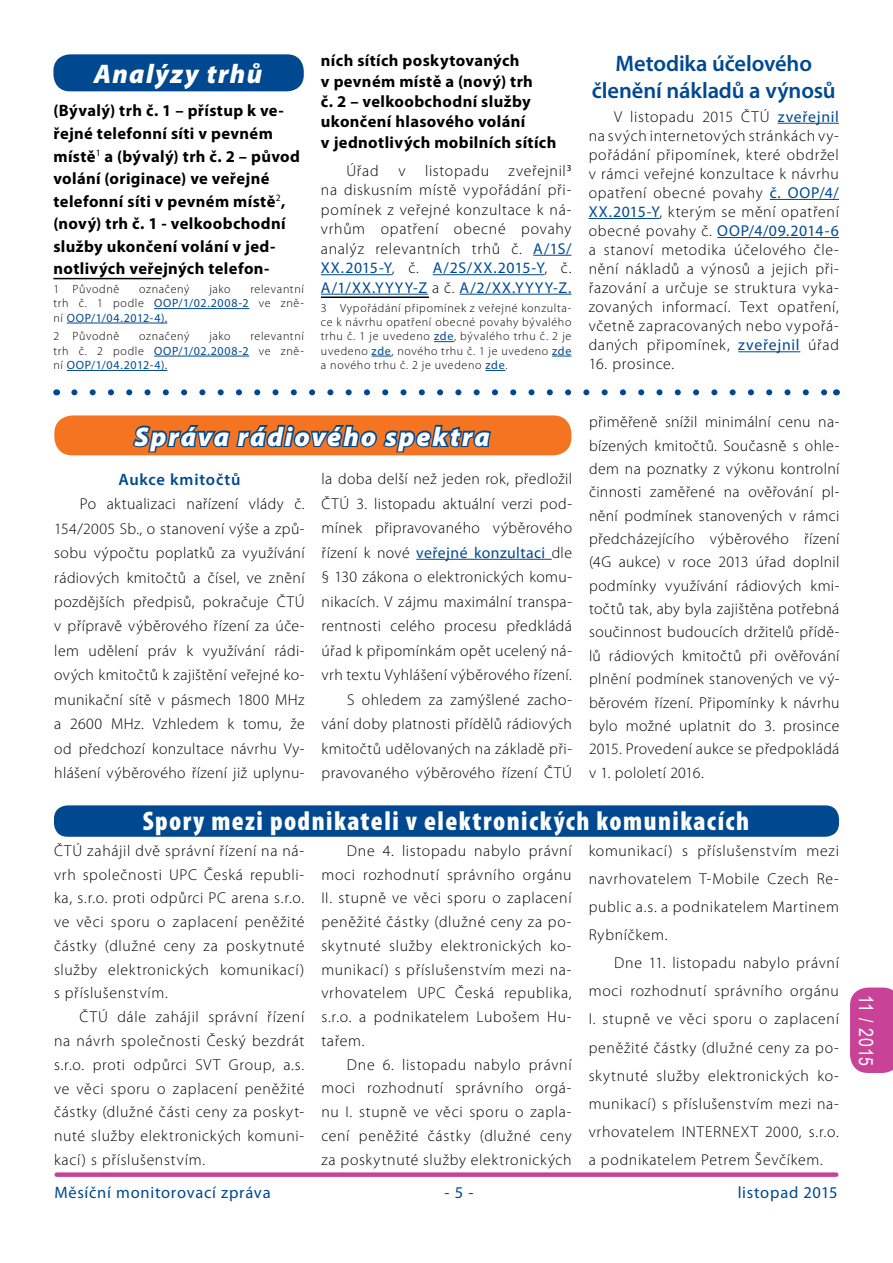
<style>
.page{position:relative;width:893px;height:1263px;background:#fff}
.page>*{position:absolute;margin:0;border:0;box-sizing:border-box;transform-origin:0 0}
.t1{font:900 condensed 27px "Myriad Pro";letter-spacing:.055em;color:#fff}
.t2{font:italic 900 27px "Myriad Pro";letter-spacing:.065em;color:#fff}
.t3{font:600 22.5px/27.2px "Myriad Pro";letter-spacing:-.005em;color:#004990;text-align:center}
.t4{font:19.5px "Arial Narrow";letter-spacing:.015em;color:#fff}
.t5{font:700 16.5px/22.5px "Myriad Pro";letter-spacing:.02em;color:#000}
.t6{font:16.5px "Myriad Pro";letter-spacing:.045em;color:#004990}
.t7{font:600 16.5px "Myriad Pro";letter-spacing:.045em;color:#004990}
.t8{font:300 15.75px/23.7px "Myriad Pro";letter-spacing:.035em;color:#000;text-align:justify}
.t9{font:300 12px/14.4px "Myriad Pro";letter-spacing:.055em;color:#000;text-align:justify}
.t10{font:12px/14.4px "Myriad Pro";letter-spacing:.055em;color:#004990;text-align:justify}
.s1{font-weight:400;color:#004990}
.s2{font-weight:300;color:#000}
</style>
<div class="page">
<div style="left:57px;top:1172px;width:779px;height:5px;background:#c84398"></div>
<hr style="left:53px;top:278px;width:108px;height:1px;background:#000">
<hr style="left:154px;top:308px;width:95px;height:1px;background:#004990">
<hr style="left:67px;top:323px;width:100px;height:1px;background:#004990">
<hr style="left:154px;top:356px;width:95px;height:1px;background:#004990">
<hr style="left:67px;top:370px;width:100px;height:1px;background:#004990">
<hr style="left:533px;top:255px;width:38px;height:1px;background:#004990">
<hr style="left:321px;top:274px;width:71px;height:1px;background:#004990">
<hr style="left:433px;top:274px;width:111px;height:1px;background:#004990">
<hr style="left:321px;top:294px;width:107px;height:1px;background:#004990">
<hr style="left:459px;top:294px;width:112px;height:1px;background:#004990">
<hr style="left:321px;top:296px;width:108px;height:2px;background:#000">
<svg style="left:434px;top:341px;width:20px;height:1px"></svg>
<svg style="left:372px;top:356px;width:19px;height:1px"></svg>
<svg style="left:552px;top:356px;width:19px;height:1px"></svg>
<svg style="left:485px;top:370px;width:20px;height:1px"></svg>
<div style="left:53px;top:54px;width:251px;height:37px;background:#004990;border-radius:16px"></div>
<svg style="left:88px;top:54px;width:178px;height:38px"></svg>
<svg style="left:74px;top:389px;width:753px;height:6px"></svg>
<hr style="left:778px;top:123px;width:61px;height:1px;background:#004990">
<hr style="left:770px;top:199px;width:69px;height:1px;background:#004990">
<hr style="left:589px;top:218px;width:71px;height:1px;background:#004990">
<hr style="left:717px;top:237px;width:122px;height:1px;background:#004990">
<hr style="left:738px;top:351px;width:62px;height:1px;background:#004990">
<hr style="left:416px;top:559px;width:136px;height:1px;background:#004990">
<div style="left:54px;top:415px;width:517px;height:40px;background:#f47421;border-radius:18px"></div>
<svg style="left:130px;top:415px;width:363px;height:38px"></svg>
<div style="left:54px;top:805px;width:785px;height:32px;background:#004990;border-radius:14px"></div>
<div style="left:850px;top:987px;width:43px;height:86px;background:#c84398"></div>
<p class="t5" style="left:321px;top:51px;width:237px;line-height:20.4px">ních sítích poskytovaných<br>v pevném místě a (nový) trh<br>č. 2 – velkoobchodní služby ukončení hlasového volání<br>v jednotlivých mobilních sítích</p>
<p class="t8" style="left:321px;top:161px;width:252px;line-height:19.5px;text-indent:26px">Úřad v listopadu zveřejnil<sup>3 </sup>na diskusním místě vypořádání při&shy;pomínek z veřejné konzultace k ná&shy;vrhům opatření obecné povahy analýz relevantních trhů č. <span class="s1">A/1S/ XX.2015-Y</span>, č. <span class="s1">A/2S/XX.2015-Y</span>, č.<br><span class="s1">A/1/XX.YYYY-Z</span> a č. <span class="s1">A/2/XX.YYYY-Z.</span></p>
<p class="t9" style="left:321px;top:300px;width:252px">3 Vypořádání připomínek z veřejné konzulta&shy;ce k návrhu opatření obecné povahy bývalého trhu č. 1 je uvedeno <span class="s1">zde</span>, bývalého trhu č. 2 je uvedeno <span class="s1">zde</span>, nového trhu č. 1 je uvedeno <span class="s1">zde </span>a nového trhu č. 2 je uvedeno <span class="s1">zde</span>.</p>
<h1 class="t2" style="left:94px;top:56px;width:170px">Analýzy trhů</h1>
<h2 class="t3" style="left:592px;top:50px;width:245px">Metodika účelového členění nákladů a výnosů</h2>
<p class="t8" style="left:589px;top:107px;width:252px;line-height:19px;text-indent:26px">V listopadu 2015 ČTÚ <span class="s1">zveřejnil </span>na svých internetových stránkách vy&shy;pořádání připomínek, které obdržel v rámci veřejné konzultace k návrhu opatření obecné povahy <span class="s1">č. OOP/4/ XX.2015-Y</span>, kterým se mění opatření obecné povahy č. <span class="s1">OOP/4/09.2014-6 </span>a stanoví metodika účelového čle&shy;nění nákladů a výnosů a jejich při&shy;řazování a určuje se struktura vyka&shy;zovaných informací. Text opatření, včetně zapracovaných nebo vypořá&shy;daných připomínek, <span class="s1">zveřejnil</span> úřad</p>
<p class="t8" style="left:589px;top:352px;width:87px">16. prosince.</p>
<p class="t5" style="left:53px;top:100px;width:248px">(Bývalý) trh č. 1 – přístup k ve&shy;řejné telefonní síti v pevném místě<sup>1</sup> a (bývalý) trh č. 2 – původ volání (originace) ve veřejné telefonní síti v pevném místě<sup>2</sup>, (nový) trh č. 1 - velkoobchodní služby ukončení volání v jed&shy;notlivých veřejných telefon-</p>
<p class="t9" style="left:53px;top:282px;width:67px">1 Původně</p>
<p class="t9" style="left:139px;top:282px;width:52px">označený</p>
<p class="t9" style="left:209px;top:282px;width:23px">jako</p>
<p class="t10" style="left:53px;top:282px;width:252px;text-indent:197px"><span class="s2">relevantní trh č. 1 podle</span> OOP/1/02.2008-2 <span class="s2">ve zně&shy;ní</span> OOP/1/04.2012-4).</p>
<p class="t9" style="left:53px;top:329px;width:67px">2 Původně</p>
<p class="t9" style="left:139px;top:329px;width:52px">označený</p>
<p class="t9" style="left:209px;top:329px;width:23px">jako</p>
<p class="t10" style="left:53px;top:329px;width:252px;text-indent:197px"><span class="s2">relevantní trh č. 2 podle</span> OOP/1/02.2008-2 <span class="s2">ve zně&shy;ní</span> OOP/1/04.2012-4).</p>
<h1 class="t2" style="left:135px;top:418px;width:357px">Správa rádiového spektra</h1>
<p class="t7" style="left:118px;top:469px;width:124px">Aukce kmitočtů</p>
<p class="t8" style="left:54px;top:492px;width:252px;line-height:24.5px;text-indent:26px">Po aktualizaci nařízení vlády č.<br>154/2005 Sb., o stanovení výše a způ&shy;sobu výpočtu poplatků za využívání rádiových kmitočtů a čísel, ve znění pozdějších předpisů, pokračuje ČTÚ v přípravě výběrového řízení za úče&shy;lem udělení práv k využívání rádi&shy;ových kmitočtů k zajištění veřejné ko&shy;munikační sítě v pásmech 1800 MHz a 2600 MHz. Vzhledem k tomu, že od předchozí konzultace návrhu Vy&shy;hlášení výběrového řízení již uplynu-</p>
<p class="t8" style="left:322px;top:467px;width:252px;line-height:24.5px;text-align:right">la doba delší než jeden rok, předložil ČTÚ 3. listopadu aktuální verzi pod&shy;mínek připravovaného výběrového řízení k nové <span class="s1">veřejné konzultaci</span> dle § 130 zákona o elektronických komu&shy;nikacích. V zájmu maximální transpa&shy;rentnosti celého procesu předkládá úřad k připomínkám opět ucelený ná&shy;vrh textu Vyhlášení výběrového řízení.<br>S ohledem za zamýšlené zacho&shy;vání doby platnosti přídělů rádiových kmitočtů udělovaných na základě při&shy;pravovaného výběrového řízení ČTÚ</p>
<p class="t8" style="left:589px;top:410px;width:252px">přiměřeně snížil minimální cenu na&shy;bízených kmitočtů. Současně s ohle&shy;dem na poznatky z výkonu kontrolní činnosti zaměřené na ověřování pl&shy;nění podmínek stanovených v rámci předcházejícího výběrového řízení (4G aukce) v roce 2013 úřad doplnil podmínky využívání rádiových kmi&shy;točtů tak, aby byla zajištěna potřebná součinnost budoucích držitelů přídě&shy;lů rádiových kmitočtů při ověřování plnění podmínek stanovených ve vý&shy;běrovém řízení. Připomínky k návrhu bylo možné uplatnit do 3. prosince 2015. Provedení aukce se předpokládá v 1. pololetí 2016.</p>
<h1 class="t1" style="left:143px;top:803px;width:608px">Spory mezi podnikateli v elektronických komunikacích</h1>
<p class="t8" style="left:54px;top:838px;width:252px">ČTÚ zahájil dvě správní řízení na ná&shy;vrh společnosti UPC Česká republi&shy;ka, s.r.o. proti odpůrci PC arena s.r.o. ve věci sporu o zaplacení peněžité částky (dlužné ceny za poskytnuté služby elektronických komunikací) s příslušenstvím.</p>
<p class="t8" style="left:54px;top:1005px;width:252px;text-indent:26px">ČTÚ dále zahájil správní řízení na návrh společnosti Český bezdrát s.r.o. proti odpůrci SVT Group, a.s. ve věci sporu o zaplacení peněžité částky (dlužné části ceny za poskyt&shy;nuté služby elektronických komuni&shy;kací) s příslušenstvím.</p>
<p class="t8" style="left:589px;top:836px;width:252px;line-height:28px">komunikací) s příslušenstvím mezi navrhovatelem T-Mobile Czech Re&shy;public a.s. a podnikatelem Martinem Rybníčkem.</p>
<p class="t8" style="left:589px;top:949px;width:252px;line-height:28px;text-indent:26px">Dne 11. listopadu nabylo právní moci rozhodnutí správního orgánu I. stupně ve věci sporu o zaplacení peněžité částky (dlužné ceny za po&shy;skytnuté služby elektronických ko&shy;munikací) s příslušenstvím mezi na&shy;vrhovatelem INTERNEXT 2000, s.r.o. a podnikatelem Petrem Ševčíkem.</p>
<p class="t8" style="left:321px;top:838px;width:252px;text-indent:26px">Dne 4. listopadu nabylo právní moci rozhodnutí správního orgánu II. stupně ve věci sporu o zaplacení peněžité částky (dlužné ceny za po&shy;skytnuté služby elektronických ko&shy;munikací) s příslušenstvím mezi na&shy;vrhovatelem UPC Česká republika, s.r.o. a podnikatelem Lubošem Hu&shy;tařem.</p>
<p class="t8" style="left:321px;top:1052px;width:252px;text-indent:26px">Dne 6. listopadu nabylo právní moci rozhodnutí správního orgá&shy;nu I. stupně ve věci sporu o zapla&shy;cení peněžité částky (dlužné ceny za poskytnuté služby elektronických</p>
<p class="t6" style="left:54px;top:1183px;width:218px">Měsíční monitorovací zpráva</p>
<p class="t6" style="left:445px;top:1183px;width:30px">- 5 -</p>
<p class="t6" style="left:738px;top:1183px;width:102px">listopad 2015</p>
<p class="t4" style="left:880px;top:995px;width:72px;rotate:90deg">11 / 2015</p>
</div>
